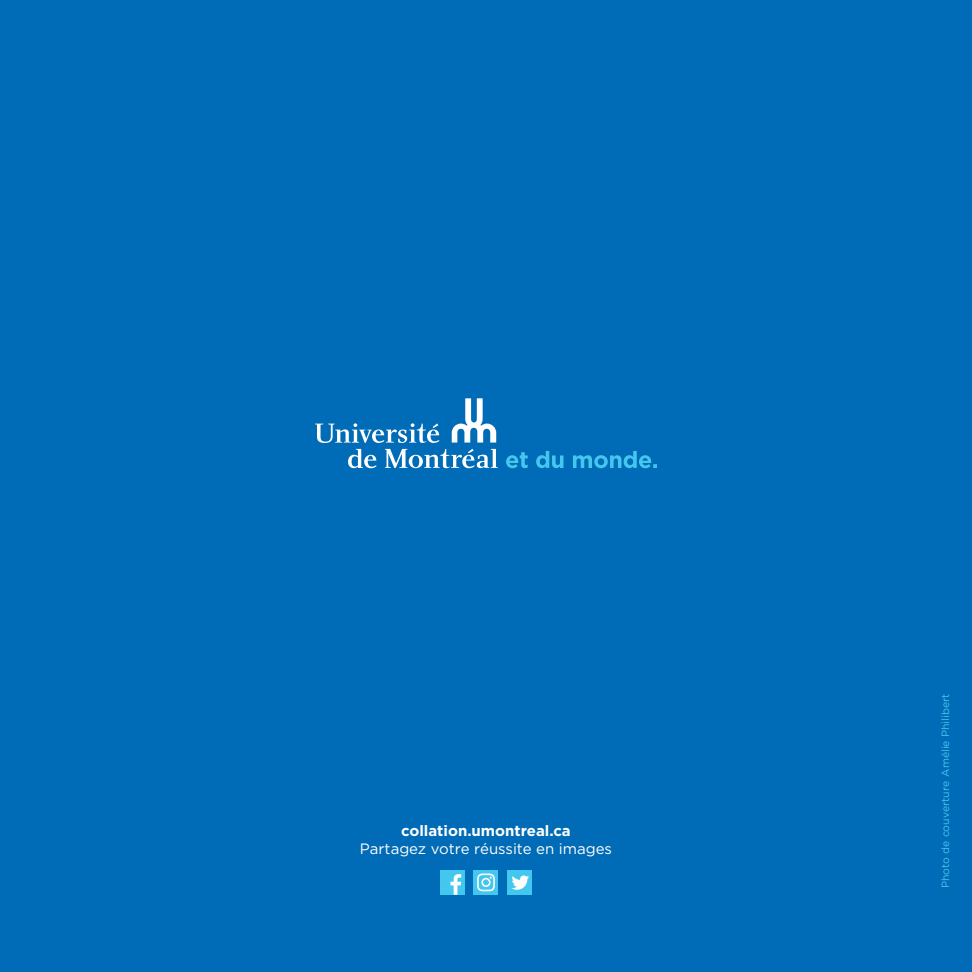
<style>
.page{position:relative;width:972px;height:972px;background:#006bb6}
.page>*{position:absolute;margin:0;border:0;box-sizing:border-box;transform-origin:0 0}
.t1{font:15px "Gotham";color:#fff}
.t2{font:700 15px "Gotham";color:#fff}
.t3{font:10.5px "Gotham";color:#44c7ee}
</style>
<div class="page">
<svg style="left:506px;top:451px;width:151px;height:17px"></svg>
<svg style="left:452px;top:398px;width:44px;height:45px"></svg>
<svg style="left:315px;top:423px;width:124px;height:20px"></svg>
<svg style="left:348px;top:449px;width:29px;height:19px"></svg>
<svg style="left:385px;top:449px;width:113px;height:19px"></svg>
<div style="left:440px;top:870px;width:25px;height:25px;background:#44c7ee"></div>
<div style="left:474px;top:870px;width:24px;height:25px;background:#44c7ee"></div>
<div style="left:507px;top:870px;width:25px;height:25px;background:#44c7ee"></div>
<svg style="left:511px;top:875px;width:18px;height:15px"></svg>
<svg style="left:477px;top:874px;width:18px;height:17px"></svg>
<svg style="left:450px;top:874px;width:11px;height:21px"></svg>
<h1 class="t2" style="left:401px;top:822px;width:171px">collation.umontreal.ca</h1>
<h1 class="t1" style="left:360px;top:840px;width:254px">Partagez votre réussite en images</h1>
<p class="t3" style="left:940px;top:888px;width:196px;rotate:-90deg">Photo de couverture Amélie Philibert</p>
</div>
